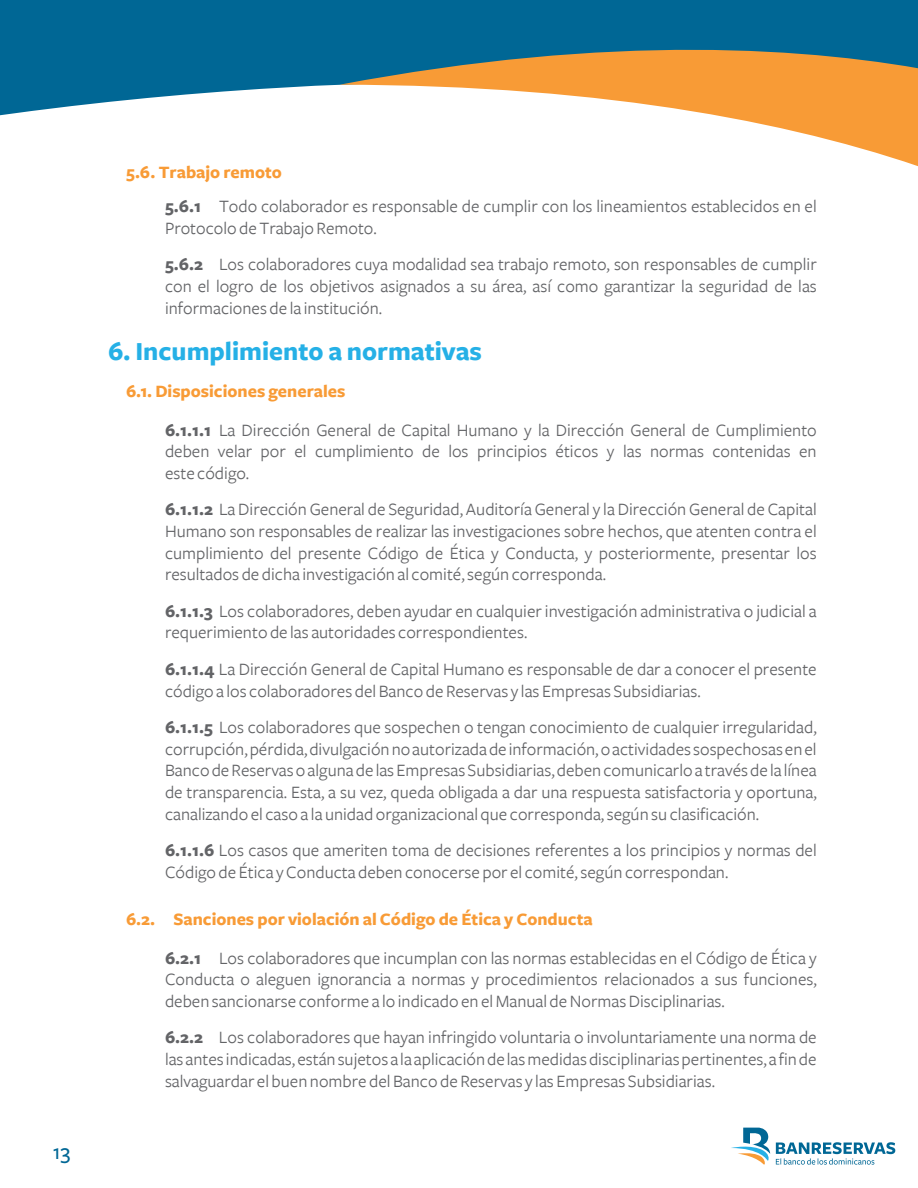
<style>
.page{position:relative;width:918px;height:1188px;background:#fff}
.page>*{position:absolute;margin:0;border:0;box-sizing:border-box;transform-origin:0 0}
.t1{font:700 27px "Freight Sans";color:#25b0e6}
.t2{font:500 22.5px "Freight Sans";color:#006795}
.t3{font:18px/21.6px "Freight Sans";color:#636467;text-align:justify}
.t4{font:700 18px "Freight Sans";color:#f89b36}
.s1{font-weight:700}
</style>
<div class="page">
<svg style="left:731px;top:1127px;width:39px;height:38px"></svg>
<svg style="left:776px;top:1142px;width:119px;height:23px"></svg>
<svg style="left:0;top:0;width:918px;height:116px;fill:#006795"></svg>
<svg style="left:340px;top:33px;width:578px;height:134px"></svg>
<p class="t2" style="left:53px;top:1139px;width:19px">13</p>
<p class="t4" style="left:126px;top:162px;width:157px">5.6. Trabajo remoto</p>
<p class="t3" style="left:165px;top:196px;width:653px"><span class="s1">5.6.1</span> Todo colaborador es responsable de cumplir con los lineamientos establecidos en el<br>Protocolo de Trabajo Remoto.</p>
<p class="t3" style="left:165px;top:254px;width:653px"><span class="s1">5.6.2</span> Los colaboradores cuya modalidad sea trabajo remoto, son responsables de cumplir con el logro de los objetivos asignados a su área, así como garantizar la seguridad de las informaciones de la institución.</p>
<h1 class="t1" style="left:108px;top:337px;width:375px">6. Incumplimiento a normativas</h1>
<p class="t4" style="left:126px;top:382px;width:221px">6.1. Disposiciones generales</p>
<p class="t3" style="left:165px;top:419px;width:653px"><span class="s1">6.1.1.1</span> La Dirección General de Capital Humano y la Dirección General de Cumplimiento deben velar por el cumplimiento de los principios éticos y las normas contenidas en este código.</p>
<p class="t3" style="left:165px;top:499px;width:653px"><span class="s1">6.1.1.2</span> La Dirección General de Seguridad, Auditoría General y la Dirección General de Capital Humano son responsables de realizar las investigaciones sobre hechos, que atenten contra el cumplimiento del presente Código de Ética y Conducta, y posteriormente, presentar los resultados de dicha investigación al comité, según corresponda.</p>
<p class="t3" style="left:165px;top:601px;width:653px"><span class="s1">6.1.1.3</span> Los colaboradores, deben ayudar en cualquier investigación administrativa o judicial a requerimiento de las autoridades correspondientes.</p>
<p class="t3" style="left:165px;top:659px;width:653px"><span class="s1">6.1.1.4</span> La Dirección General de Capital Humano es responsable de dar a conocer el presente código a los colaboradores del Banco de Reservas y las Empresas Subsidiarias.</p>
<p class="t3" style="left:165px;top:717px;width:653px"><span class="s1">6.1.1.5</span> Los colaboradores que sospechen o tengan conocimiento de cualquier irregularidad, corrupción, pérdida, divulgación no autorizada de información, o actividades sospechosas en el Banco de Reservas o alguna de las Empresas Subsidiarias, deben comunicarlo a través de la línea de transparencia. Esta, a su vez, queda obligada a dar una respuesta satisfactoria y oportuna, canalizando el caso a la unidad organizacional que corresponda, según su clasificación.</p>
<p class="t3" style="left:165px;top:840px;width:653px"><span class="s1">6.1.1.6</span> Los casos que ameriten toma de decisiones referentes a los principios y normas del<br>Código de Ética y Conducta deben conocerse por el comité, según correspondan.</p>
<p class="t4" style="left:126px;top:910px;width:468px">6.2. Sanciones por violación al Código de Ética y Conducta</p>
<p class="t3" style="left:165px;top:947px;width:653px"><span class="s1">6.2.1</span> Los colaboradores que incumplan con las normas establecidas en el Código de Ética y Conducta o aleguen ignorancia a normas y procedimientos relacionados a sus funciones, deben sancionarse conforme a lo indicado en el Manual de Normas Disciplinarias.</p>
<p class="t3" style="left:165px;top:1027px;width:653px"><span class="s1">6.2.2</span> Los colaboradores que hayan infringido voluntaria o involuntariamente una norma de las antes indicadas, están sujetos a la aplicación de las medidas disciplinarias pertinentes, a fin de salvaguardar el buen nombre del Banco de Reservas y las Empresas Subsidiarias.</p>
</div>
